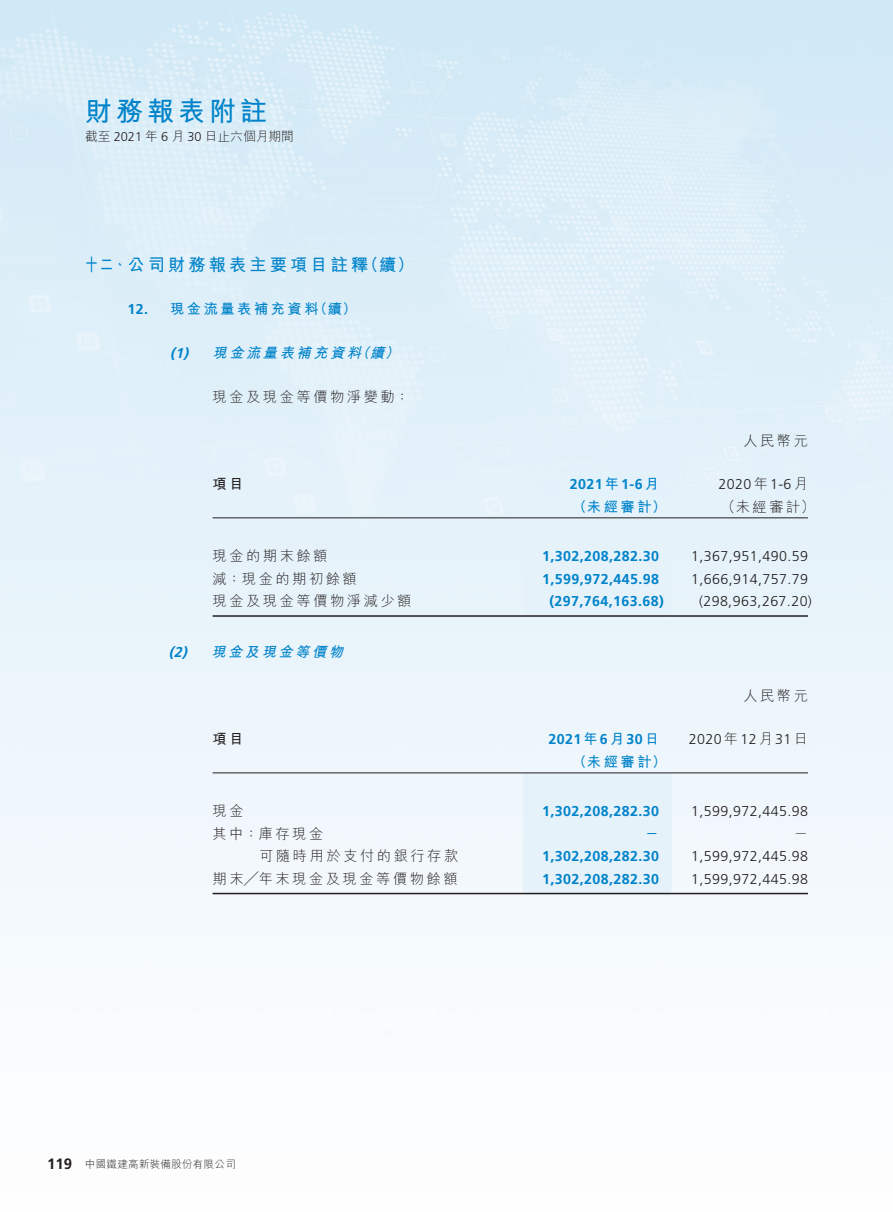
<style>
.page{position:relative;width:893px;height:1212px;background:#fff}
.page>*{position:absolute;margin:0;border:0;box-sizing:border-box;transform-origin:0 0}
.t1{font:700 27px "M Hei HK";letter-spacing:.15em;color:#0083ca}
._01_Heading_1{font:700 17.25px "M Hei HK";letter-spacing:.18em;color:#0083ca;scale:.75 1}
._01_Heading_1-2{font:700 17.25px "M Hei HK";letter-spacing:.18em;color:#0083ca}
.t2{font:700 15px "Frutiger LT Std";color:#231f20}
._50_Table_Body{font:300 14.25px "Frutiger LT Std";letter-spacing:.03em;color:#231f20}
._50_Table_Body-2{font:700 14.25px "Frutiger LT Std";letter-spacing:.03em;color:#0083ca}
._50_Table_Body-3{font:300 14.25px "M Hei HK";letter-spacing:.18em;color:#231f20}
._03_Heading_3{font:italic 700 14.25px "M Hei HK";color:#0083ca}
._00_Body_text{font:300 14.25px "M Hei HK";letter-spacing:.18em;color:#231f20}
._50_Table_Body-4{font:700 14.25px "M Hei HK";letter-spacing:.18em;color:#0083ca}
._02_Heading_2{font:700 14.25px "M Hei HK";letter-spacing:.18em;color:#0083ca}
._03_Heading_3-2{font:italic 700 14.25px "Frutiger LT Std";color:#0083ca}
._50_Table_Body-5{font:700 14.25px "M Hei HK";color:#231f20}
._02_Heading_2-2{font:700 14.25px "Frutiger LT Std";color:#0083ca}
.t3{font:300 12.75px "M Hei HK";color:#231f20}
.t4{font:300 10.5px "M Hei HK";letter-spacing:.03em;color:#231f20}
.s1{font-family:"Frutiger LT Std"}
.s2{font-family:"M Hei HK"}
</style>
<div class="page">
<div style="left:523px;top:518px;width:149px;height:97px;background:#e6f2fa"></div>
<hr style="left:213px;top:517px;width:310px;height:1px;background:#231f20">
<hr style="left:523px;top:517px;width:149px;height:1px;background:#231f20">
<hr style="left:672px;top:517px;width:136px;height:1px;background:#231f20">
<hr style="left:213px;top:615px;width:310px;height:2px;background:#231f20">
<hr style="left:523px;top:615px;width:149px;height:2px;background:#231f20">
<hr style="left:672px;top:615px;width:136px;height:2px;background:#231f20">
<div style="left:523px;top:773px;width:149px;height:120px;background:#e6f2fa"></div>
<hr style="left:213px;top:772px;width:310px;height:1px;background:#231f20">
<hr style="left:523px;top:772px;width:149px;height:1px;background:#231f20">
<hr style="left:672px;top:772px;width:136px;height:1px;background:#231f20">
<hr style="left:213px;top:893px;width:310px;height:1px;background:#231f20">
<hr style="left:523px;top:893px;width:149px;height:1px;background:#231f20">
<hr style="left:672px;top:893px;width:136px;height:1px;background:#231f20">
<h1 class="t1" style="left:85px;top:91px;width:184px">財務報表附註</h1>
<p class="t3" style="left:85px;top:130px;width:210px">截至 <span class="s1">2021</span> 年 <span class="s1">6</span> 月 <span class="s1">30</span> 日止六個月期間</p>
<p class="_01_Heading_1" style="left:85px;top:252px;width:379px">十二、公司財務報表主要項目註釋</p>
<p class="_02_Heading_2" style="left:313px;top:299px;width:45px">（續(</p>
<p class="_01_Heading_1-2" style="left:362px;top:252px;width:54px">（續(</p>
<p class="_02_Heading_2" style="left:170px;top:299px;width:150px">現金流量表補充資料</p>
<p class="_02_Heading_2-2" style="left:128px;top:301px;width:22px">12.</p>
<p class="_03_Heading_3-2" style="left:170px;top:345px;width:18px">1(</p>
<p class="_03_Heading_3-2" style="left:184px;top:345px;width:10px">)</p>
<p class="_03_Heading_3" style="left:213px;top:342px;width:178px">現金流量表補充資料續</p>
<p class="_03_Heading_3" style="left:356px;top:342px;width:20px">（</p>
<p class="_03_Heading_3" style="left:385px;top:342px;width:20px">(</p>
<p class="_00_Body_text" style="left:213px;top:389px;width:198px">現金及現金等價物淨變動：</p>
<p class="_50_Table_Body-5" style="left:213px;top:474px;width:33px">項目</p>
<p class="_03_Heading_3-2" style="left:169px;top:643px;width:18px">2(</p>
<p class="_03_Heading_3-2" style="left:182px;top:643px;width:10px">)</p>
<p class="_50_Table_Body-3" style="left:213px;top:549px;width:116px">現金的期末餘額</p>
<p class="_50_Table_Body-3" style="left:213px;top:571px;width:146px">減：現金的期初餘額</p>
<p class="_50_Table_Body-3" style="left:213px;top:594px;width:200px">現金及現金等價物淨減少額</p>
<p class="_03_Heading_3" style="left:211px;top:641px;width:137px">現金及現金等價物</p>
<p class="_50_Table_Body-5" style="left:213px;top:729px;width:33px">項目</p>
<p class="_50_Table_Body-3" style="left:213px;top:804px;width:33px">現金</p>
<p class="_50_Table_Body-3" style="left:213px;top:826px;width:112px">其中：庫存現金</p>
<p class="_50_Table_Body-3" style="left:259px;top:849px;width:200px">可隨時用於支付的銀行存款</p>
<p class="_50_Table_Body-3" style="left:213px;top:871px;width:246px">期末╱年末現金及現金等價物餘額</p>
<p class="_50_Table_Body-2" style="left:570px;top:476px;width:91px">2021 <span class="s2">年</span>1-6<span class="s2">月</span></p>
<p class="_00_Body_text" style="left:743px;top:433px;width:66px">人民幣元</p>
<p class="_50_Table_Body" style="left:719px;top:476px;width:91px">2020 <span class="s2">年</span>1-6<span class="s2">月</span></p>
<p class="_50_Table_Body-4" style="left:572px;top:496px;width:95px">（未經審計）</p>
<p class="_50_Table_Body-3" style="left:721px;top:499px;width:95px">（未經審計(</p>
<p class="_50_Table_Body-2" style="left:542px;top:548px;width:118px">1,302,208,282.30</p>
<p class="_50_Table_Body" style="left:691px;top:548px;width:118px">1,367,951,490.59</p>
<p class="_50_Table_Body-2" style="left:542px;top:571px;width:118px">1,599,972,445.98</p>
<p class="_50_Table_Body" style="left:691px;top:571px;width:118px">1,666,914,757.79</p>
<p class="_50_Table_Body-2" style="left:549px;top:593px;width:116px">)297,764,163.68(</p>
<p class="_50_Table_Body" style="left:699px;top:593px;width:114px">)298,963,267.20(</p>
<p class="_50_Table_Body-2" style="left:548px;top:731px;width:112px">2021<span class="s2">年</span>6<span class="s2">月</span>30<span class="s2">日</span></p>
<p class="_50_Table_Body-4" style="left:572px;top:751px;width:95px">（未經審計(</p>
<p class="_50_Table_Body-2" style="left:542px;top:803px;width:118px">1,302,208,282.30</p>
<p class="_50_Table_Body-4" style="left:645px;top:823px;width:16px">－</p>
<p class="_50_Table_Body-2" style="left:542px;top:848px;width:118px">1,302,208,282.30</p>
<p class="_50_Table_Body-2" style="left:542px;top:871px;width:118px">1,302,208,282.30</p>
<p class="_00_Body_text" style="left:743px;top:688px;width:66px">人民幣元</p>
<p class="_50_Table_Body" style="left:689px;top:731px;width:121px">2020<span class="s2">年</span>12<span class="s2">月</span>31<span class="s2">日</span></p>
<p class="_50_Table_Body" style="left:691px;top:803px;width:118px">1,599,972,445.98</p>
<p class="_50_Table_Body-3" style="left:794px;top:826px;width:16px">－</p>
<p class="_50_Table_Body" style="left:691px;top:848px;width:118px">1,599,972,445.98</p>
<p class="_50_Table_Body" style="left:691px;top:871px;width:118px">1,599,972,445.98</p>
<p class="t2" style="left:47px;top:1154px;width:27px">119</p>
<p class="t4" style="left:85px;top:1159px;width:152px">中國鐵建高新裝備股份有限公司</p>
</div>
